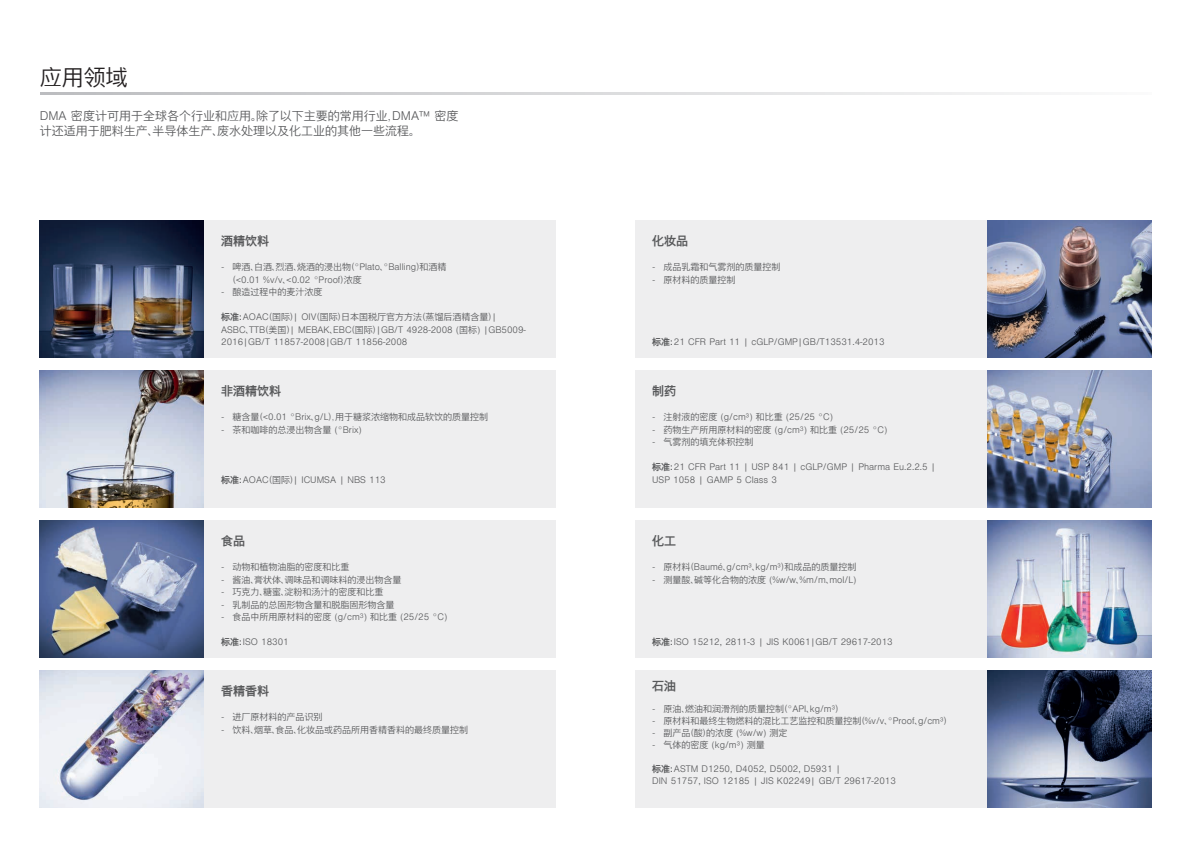
<style>
.page{position:relative;width:1191px;height:842px;background:#fff}
.page>*{position:absolute;margin:0;border:0;box-sizing:border-box;transform-origin:0 0}
.t1{font:300 22px "Nimbus Sans Global";color:#231f20}
.t2{font:300 12px/14.4px "Nimbus Sans Global";color:#57585a}
.t3{font:500 12px "Nimbus Sans Global";color:#57585a}
.t4{font:300 9px/12.5px "Nimbus Sans Global";color:#57585a}
.s1{font-family:"Helvetica Neue LT Com"}
.s2{font-weight:500}
</style>
<div class="page">
<hr style="left:40px;top:92px;width:1111px;height:3px;background:#bcbdc0">
<img style="left:40px;top:370px;width:164px;height:138px">
<img style="left:40px;top:220px;width:164px;height:138px">
<div style="left:204px;top:220px;width:352px;height:138px;background:#eeeeef"></div>
<div style="left:204px;top:370px;width:352px;height:138px;background:#eeeeef"></div>
<img style="left:986px;top:520px;width:165px;height:138px">
<div style="left:635px;top:520px;width:351px;height:138px;background:#eeeeef"></div>
<img style="left:986px;top:370px;width:165px;height:138px">
<div style="left:635px;top:370px;width:351px;height:138px;background:#eeeeef"></div>
<img style="left:40px;top:670px;width:164px;height:138px">
<div style="left:204px;top:670px;width:352px;height:138px;background:#eeeeef"></div>
<img style="left:986px;top:670px;width:165px;height:138px">
<div style="left:635px;top:670px;width:351px;height:138px;background:#eeeeef"></div>
<img style="left:40px;top:520px;width:164px;height:138px">
<div style="left:204px;top:520px;width:352px;height:138px;background:#eeeeef"></div>
<img style="left:986px;top:220px;width:165px;height:138px">
<div style="left:635px;top:220px;width:351px;height:138px;background:#eeeeef"></div>
<h1 class="t1" style="left:40px;top:65px;width:89px">应用领域</h1>
<h2 class="t2" style="left:40px;top:109px;width:420px">DMA 密度计可用于全球各个行业和应用。除了以下主要的常用行业，DMA™ 密度计还适用于肥料生产、半导体生产、废水处理以及化工业的其他一些流程。</h2>
<h2 class="t3" style="left:221px;top:234px;width:49px">酒精饮料</h2>
<p class="t4" style="left:227px;top:261px;width:221px;text-indent:-6px"><span class="s1">-</span> 啤酒、白酒、烈酒、烧酒的浸出物（°Plato、°Balling）和酒精（&lt;0.01 %v/v、&lt;0.02 °Proof）浓度</p>
<p class="t4" style="left:221px;top:286px;width:103px"><span class="s1">-</span> 酿造过程中的麦汁浓度</p>
<p class="t4" style="left:221px;top:311px;width:306px"><span class="s2">标准：</span>AOAC（国际）| OIV（国际）日本国税厅官方方法（蒸馏后酒精含量）|<br>ASBC、TTB（美国）| MEBAK、EBC（国际）|GB/T 4928-2008 (国标) |GB5009-<br>2016|GB/T 11857-2008|GB/T 11856-2008</p>
<h2 class="t3" style="left:221px;top:384px;width:61px">非酒精饮料</h2>
<p class="t4" style="left:221px;top:411px;width:268px"><span class="s1">-</span> 糖含量（&lt;0.01 °Brix、g/L），用于糖浆浓缩物和成品软饮的质量控制</p>
<p class="t4" style="left:221px;top:423px;width:142px"><span class="s1">-</span> 茶和咖啡的总浸出物含量 (°Brix)</p>
<p class="t4" style="left:221px;top:473px;width:166px"><span class="s2">标准：</span>AOAC（国际）| ICUMSA | NBS 113</p>
<h2 class="t3" style="left:221px;top:534px;width:25px">食品</h2>
<p class="t4" style="left:221px;top:561px;width:130px"><span class="s1">-</span> 动物和植物油脂的密度和比重</p>
<p class="t4" style="left:221px;top:573px;width:182px"><span class="s1">-</span> 酱油、膏状体、调味品和调味料的浸出物含量</p>
<p class="t4" style="left:221px;top:586px;width:164px"><span class="s1">-</span> 巧克力、糖蜜、淀粉和汤汁的密度和比重</p>
<p class="t4" style="left:221px;top:598px;width:175px"><span class="s1">-</span> 乳制品的总固形物含量和脱脂固形物含量</p>
<p class="t4" style="left:221px;top:611px;width:227px"><span class="s1">-</span> 食品中所用原材料的密度 (g/cm<sup>3</sup>) 和比重 (25/25 °C)</p>
<p class="t4" style="left:221px;top:636px;width:69px"><span class="s2">标准：</span>ISO 18301</p>
<h2 class="t3" style="left:221px;top:684px;width:50px">香精香料</h2>
<p class="t4" style="left:221px;top:711px;width:103px"><span class="s1">-</span> 进厂原材料的产品识别</p>
<p class="t4" style="left:221px;top:723px;width:248px"><span class="s1">-</span> 饮料、烟草、食品、化妆品或药品所用香精香料的最终质量控制</p>
<h2 class="t3" style="left:652px;top:234px;width:37px">化妆品</h2>
<p class="t4" style="left:652px;top:261px;width:130px"><span class="s1">-</span> 成品乳霜和气雾剂的质量控制</p>
<p class="t4" style="left:652px;top:273px;width:85px"><span class="s1">-</span> 原材料的质量控制</p>
<p class="t4" style="left:652px;top:336px;width:234px"><span class="s2">标准：</span>21 CFR Part 11 | cGLP/GMP|GB/T13531.4-2013</p>
<h2 class="t3" style="left:652px;top:384px;width:25px">制药</h2>
<p class="t4" style="left:652px;top:411px;width:182px"><span class="s1">-</span> 注射液的密度 (g/cm³) 和比重 (25/25 °C)</p>
<p class="t4" style="left:652px;top:423px;width:236px"><span class="s1">-</span> 药物生产所用原材料的密度 (g/cm<sup>3</sup>) 和比重 (25/25 °C)</p>
<p class="t4" style="left:652px;top:436px;width:103px"><span class="s1">-</span> 气雾剂的填充体积控制</p>
<p class="t4" style="left:652px;top:461px;width:285px"><span class="s2">标准：</span>21 CFR Part 11 | USP 841 | cGLP/GMP | Pharma Eu.2.2.5 |<br>USP 1058 | GAMP 5 Class 3</p>
<h2 class="t3" style="left:652px;top:534px;width:25px">化工</h2>
<p class="t4" style="left:652px;top:561px;width:206px"><span class="s1">-</span> 原材料（Baumé、g/cm³、kg/m³）和成品的质量控制</p>
<p class="t4" style="left:652px;top:573px;width:205px"><span class="s1">-</span> 测量酸、碱等化合物的浓度 (%w/w、%m/m、mol/L)</p>
<p class="t4" style="left:652px;top:636px;width:242px"><span class="s2">标准：</span>ISO 15212, 2811-3 | JIS K0061|GB/T 29617-2013</p>
<h2 class="t3" style="left:652px;top:679px;width:25px">石油</h2>
<p class="t4" style="left:652px;top:703px;width:193px"><span class="s1">-</span> 原油、燃油和润滑剂的质量控制（°API、kg/m³）</p>
<p class="t4" style="left:652px;top:715px;width:301px"><span class="s1">-</span> 原材料和最终生物燃料的混比工艺监控和质量控制（%v/v、°Proof、g/cm³）</p>
<p class="t4" style="left:652px;top:727px;width:137px"><span class="s1">-</span> 副产品（酸）的浓度 (%w/w) 测定</p>
<p class="t4" style="left:652px;top:739px;width:114px"><span class="s1">-</span> 气体的密度 (kg/m³) 测量</p>
<p class="t4" style="left:652px;top:763px;width:245px;line-height:12px"><span class="s2">标准：</span>ASTM D1250, D4052, D5002, D5931 |<br>DIN 51757, ISO 12185 | JIS K02249| GB/T 29617-2013</p>
</div>
